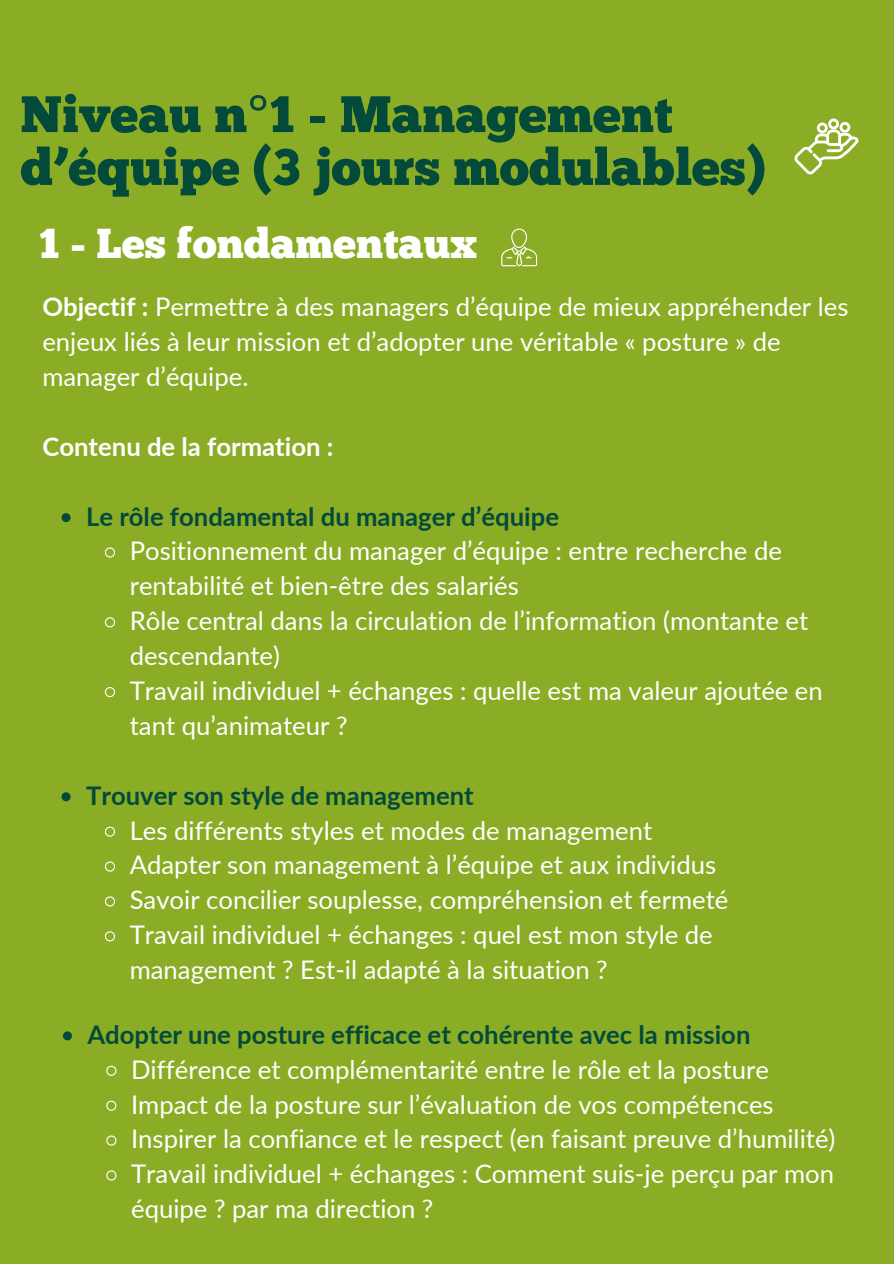
<style>
.page{position:relative;width:894px;height:1264px;background:#fff}
.page>*{position:absolute;margin:0;border:0;box-sizing:border-box;transform-origin:0 0}
.t1{font:51.15px/52.8px "Chunk Five";color:#044a3a}
.t2{font:41.85px "Chunk Five";color:#fff}
.t3{font:25.65px/34.8px "Lato";color:#fff}
.t4{font:700 25.65px "Lato";color:#044a3a}
.t5{font:700 25.65px "Lato";color:#fff}
.s1{font-family:"Noto Sans"}
.s2{font-weight:700}
</style>
<div class="page">
<div style="left:0;top:0;width:893px;height:1263px;background:#8bad25"></div>
<svg style="left:794px;top:118px;width:63px;height:56px"></svg>
<svg style="left:501px;top:228px;width:36px;height:38px"></svg>
<svg style="left:62px;top:513px;width:9px;height:9px"></svg>
<svg style="left:104px;top:547px;width:11px;height:11px"></svg>
<svg style="left:104px;top:617px;width:11px;height:11px"></svg>
<svg style="left:104px;top:687px;width:11px;height:11px"></svg>
<svg style="left:62px;top:792px;width:9px;height:9px"></svg>
<svg style="left:104px;top:826px;width:11px;height:11px"></svg>
<svg style="left:104px;top:861px;width:11px;height:11px"></svg>
<svg style="left:104px;top:896px;width:11px;height:11px"></svg>
<svg style="left:104px;top:931px;width:11px;height:11px"></svg>
<svg style="left:63px;top:1031px;width:9px;height:9px"></svg>
<svg style="left:106px;top:1065px;width:11px;height:11px"></svg>
<svg style="left:106px;top:1100px;width:11px;height:11px"></svg>
<svg style="left:106px;top:1135px;width:11px;height:11px"></svg>
<svg style="left:106px;top:1170px;width:11px;height:11px"></svg>
<h1 class="t1" style="left:20px;top:93px;width:746px">Niveau n<span class="s1">°</span>1 - Management d’équipe (3 jours modulables)</h1>
<p class="t2" style="left:39px;top:226px;width:440px">1 - Les fondamentaux</p>
<h2 class="t3" style="left:42px;top:289px;width:807px"><span class="s2">Objectif :</span> Permettre à des managers d’équipe de mieux appréhender les enjeux liés à leur mission et d’adopter une véritable « posture » de manager d’équipe.</h2>
<p class="t5" style="left:42px;top:430px;width:292px">Contenu de la formation :</p>
<p class="t4" style="left:86px;top:500px;width:474px">Le rôle fondamental du manager d’équipe</p>
<h3 class="t3" style="left:130px;top:533px;width:653px">Positionnement du manager d’équipe : entre recherche de rentabilité et bien-être des salariés</h3>
<p class="t3" style="left:130px;top:603px;width:680px">Rôle central dans la circulation de l’information (montante et descendante)</p>
<p class="t3" style="left:130px;top:672px;width:694px">Travail individuel + échanges : quelle est ma valeur ajoutée en tant qu’animateur ?</p>
<p class="t4" style="left:86px;top:779px;width:389px">Trouver son style de management</p>
<p class="t3" style="left:130px;top:812px;width:524px">Les différents styles et modes de management</p>
<p class="t3" style="left:130px;top:847px;width:587px">Adapter son management à l’équipe et aux individus</p>
<p class="t3" style="left:130px;top:882px;width:600px">Savoir concilier souplesse, compréhension et fermeté</p>
<p class="t3" style="left:130px;top:916px;width:584px">Travail individuel + échanges : quel est mon style de management ? Est-il adapté à la situation ?</p>
<p class="t4" style="left:87px;top:1018px;width:664px">Adopter une posture efficace et cohérente avec la mission</p>
<p class="t3" style="left:131px;top:1051px;width:639px">Différence et complémentarité entre le rôle et la posture</p>
<p class="t3" style="left:131px;top:1086px;width:644px">Impact de la posture sur l’évaluation de vos compétences</p>
<p class="t3" style="left:131px;top:1121px;width:705px">Inspirer la confiance et le respect (en faisant preuve d’humilité)</p>
<p class="t3" style="left:131px;top:1155px;width:704px">Travail individuel + échanges : Comment suis-je perçu par mon équipe ? par ma direction ?</p>
</div>
